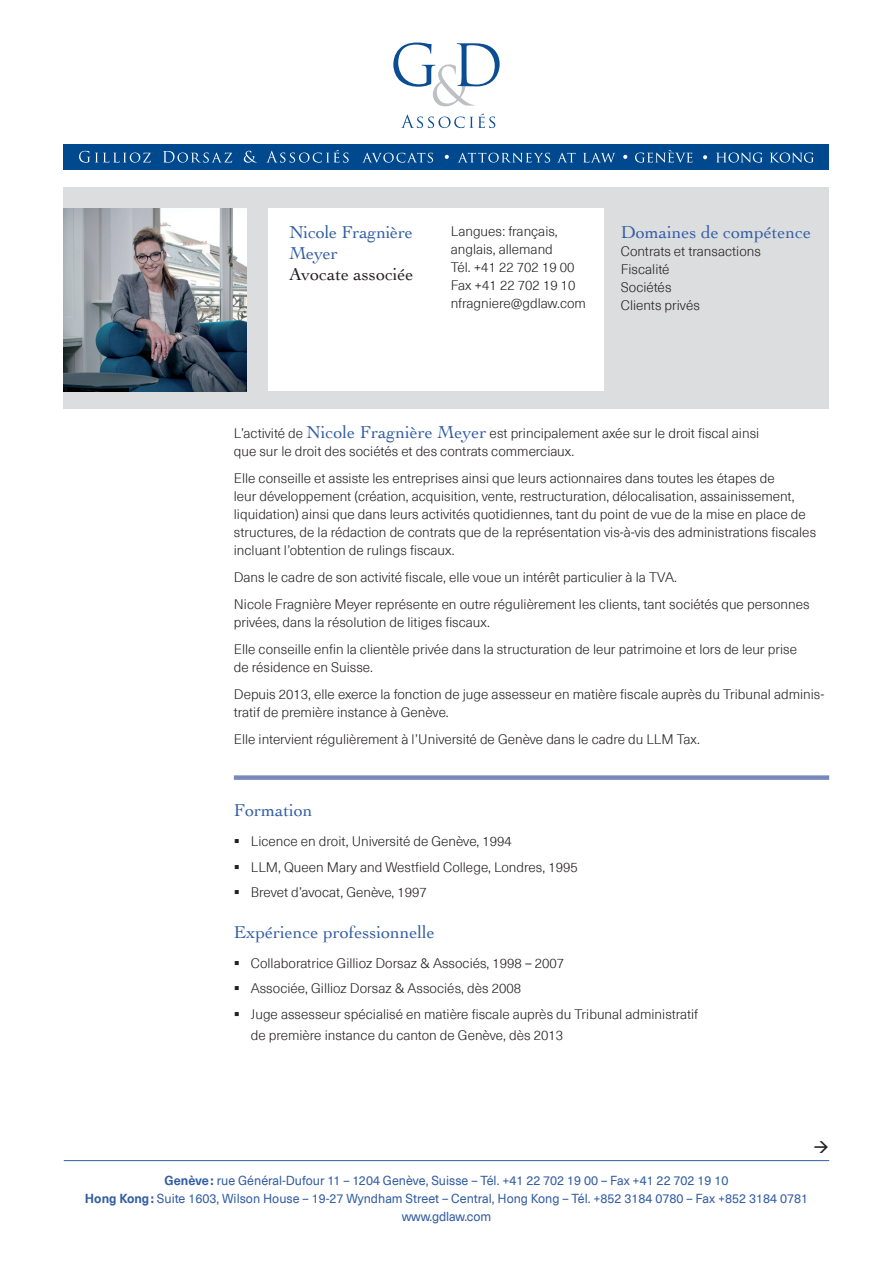
<style>
.page{position:relative;width:893px;height:1263px;background:#fff}
.page>*{position:absolute;margin:0;border:0;box-sizing:border-box;transform-origin:0 0}
.t1{font:18px/21px "Cochin";color:#325da3}
.t2{font:18px "Cochin";color:#231f20}
.t3{font:300 13.5px/18px "Neue Haas Unica Pro";color:#231f20}
.t4{font:12.75px/18px "Neue Haas Unica Pro";color:#325da3;text-align:center}
.s1{font-family:"Cochin";font-weight:400;font-size:18px;color:#325da3}
.s2{font-weight:700}
</style>
<div class="page">
<hr style="left:64px;top:1160px;width:765px;height:1px;background:#325da3">
<svg style="left:393px;top:43px;width:107px;height:63px"></svg>
<svg style="left:401px;top:113px;width:94px;height:15px"></svg>
<div style="left:64px;top:145px;width:765px;height:25px;background:#01498e"></div>
<svg style="left:79px;top:151px;width:72px;height:12px"></svg>
<svg style="left:163px;top:151px;width:69px;height:12px"></svg>
<svg style="left:244px;top:151px;width:13px;height:12px"></svg>
<svg style="left:266px;top:150px;width:83px;height:13px"></svg>
<svg style="left:635px;top:150px;width:58px;height:13px"></svg>
<svg style="left:703px;top:155px;width:4px;height:4px"></svg>
<svg style="left:716px;top:153px;width:47px;height:10px"></svg>
<svg style="left:770px;top:153px;width:44px;height:10px"></svg>
<svg style="left:362px;top:153px;width:71px;height:10px"></svg>
<svg style="left:445px;top:155px;width:4px;height:4px"></svg>
<svg style="left:623px;top:155px;width:4px;height:4px"></svg>
<svg style="left:458px;top:153px;width:92px;height:10px"></svg>
<svg style="left:558px;top:153px;width:18px;height:9px"></svg>
<svg style="left:583px;top:153px;width:32px;height:10px"></svg>
<div style="left:234px;top:775px;width:595px;height:5px;background:#768bbb"></div>
<div style="left:64px;top:187px;width:765px;height:221px;background:#dcdddf"></div>
<div style="left:268px;top:208px;width:336px;height:183px;background:#fff"></div>
<img style="left:64px;top:208px;width:183px;height:183px">
<h1 class="t1" style="left:289px;top:221px;width:125px">Nicole Fragnière<br>Meyer</h1>
<h1 class="t2" style="left:289px;top:262px;width:126px">Avocate associée</h1>
<p class="t3" style="left:451px;top:222px;width:137px">Langues: français, anglais, allemand<br>Tél. +41 22 702 19 00<br>Fax +41 22 702 19 10 nfragniere@gdlaw.com</p>
<h1 class="t1" style="left:621px;top:221px;width:192px">Domaines de compétence</h1>
<p class="t3" style="left:621px;top:243px;width:142px">Contrats et transactions<br>Fiscalité<br>Sociétés<br>Clients privés</p>
<p class="t3" style="left:234px;top:424px;width:527px">L’activité de <span class="s1">Nicole Fragnière Meyer</span> est principalement axée sur le droit fiscal ainsi que sur le droit des sociétés et des contrats commerciaux.</p>
<p class="t3" style="left:234px;top:469px;width:584px">Elle conseille et assiste les entreprises ainsi que leurs actionnaires dans toutes les étapes de<br>leur développement (création, acquisition, vente, restructuration, délocalisation, assainissement, liquidation) ainsi que dans leurs activités quotidiennes, tant du point de vue de la mise en place de structures, de la rédaction de contrats que de la représentation vis-à-vis des administrations fiscales incluant l’obtention de rulings fiscaux.</p>
<p class="t3" style="left:234px;top:564px;width:577px;line-height:27px">Dans le cadre de son activité fiscale, elle voue un intérêt particulier à la TVA.<br>Nicole Fragnière Meyer représente en outre régulièrement les clients, tant sociétés que personnes</p>
<p class="t3" style="left:234px;top:609px;width:565px;line-height:27px">privées, dans la résolution de litiges fiscaux.<br>Elle conseille enfin la clientèle privée dans la structuration de leur patrimoine et lors de leur prise</p>
<p class="t3" style="left:234px;top:654px;width:592px;line-height:27px">de résidence en Suisse.<br>Depuis 2013, elle exerce la fonction de juge assesseur en matière fiscale auprès du Tribunal adminis-</p>
<p class="t3" style="left:234px;top:699px;width:467px;line-height:27px">tratif de première instance à Genève.<br>Elle intervient régulièrement à l’Université de Genève dans le cadre du LLM Tax.</p>
<h1 class="t1" style="left:234px;top:799px;width:80px">Formation</h1>
<p class="t3" style="left:251px;top:829px;width:328px;line-height:25.5px">Licence en droit, Université de Genève, 1994<br>LLM, Queen Mary and Westfield College, Londres, 1995<br>Brevet d’avocat, Genève, 1997</p>
<h1 class="t1" style="left:234px;top:920px;width:202px">Expérience professionnelle</h1>
<p class="t3" style="left:251px;top:950px;width:449px;line-height:25.5px">Collaboratrice Gillioz Dorsaz &amp; Associés, 1998 – 2007<br>Associée, Gillioz Dorsaz &amp; Associés, dès 2008<br>Juge assesseur spécialisé en matière fiscale auprès du Tribunal administratif</p>
<p class="t3" style="left:251px;top:1026px;width:314px">de première instance du canton de Genève, dès 2013</p>
<p class="t4" style="left:85px;top:1172px;width:725px"><span class="s2">Genève:</span> rue Général-Dufour 11 – 1204 Genève, Suisse – Tél. +41 22 702 19 00 – Fax +41 22 702 19 10<br><span class="s2">Hong Kong:</span> Suite 1603, Wilson House – 19-27 Wyndham Street – Central, Hong Kong – Tél. +852 3184 0780 – Fax +852 3184 0781 www.gdlaw.com</p>
</div>
